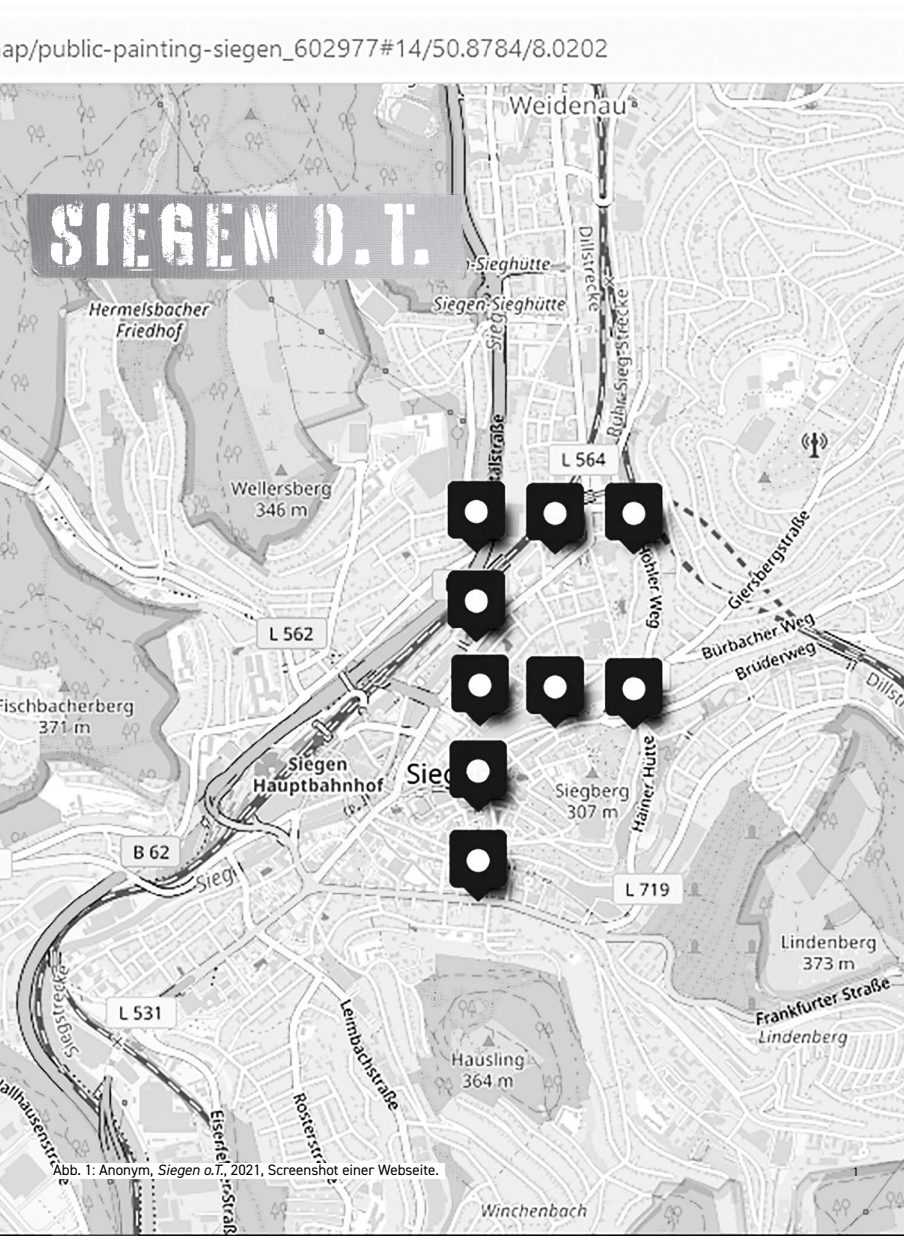
<style>
.page{position:relative;width:904px;height:1241px;background:#fff}
.page>*{position:absolute;margin:0;border:0;box-sizing:border-box;transform-origin:0 0}
.t1{font:87.5px "Battery Park";color:#fff}
.t2{font:15px "DIN2014 Regular 2";color:#000}
.t3{font:12.5px "DIN2014 Regular 2";color:#000}
.s1{font-family:"DIN2014 Italic 2"}
</style>
<div class="page">
<img style="left:0;top:38px;width:904px;height:1197px">
<img style="left:27px;top:193px;width:441px;height:87px">
<hr style="left:0;top:195px;width:1px;height:919px;background:#fff">
<div style="left:53px;top:1162px;width:391px;height:16px;background:#fff"></div>
<h1 class="t1" style="left:45px;top:178px;width:396px">SIEGEN O.T.</h1>
<p class="t2" style="left:53px;top:1159px;width:387px">Abb. 1: Anonym, <span class="s1">Siegen o.T.</span>, 2021, Screenshot einer Webseite.</p>
<p class="t3" style="left:852px;top:1163px;width:8px">1</p>
</div>
